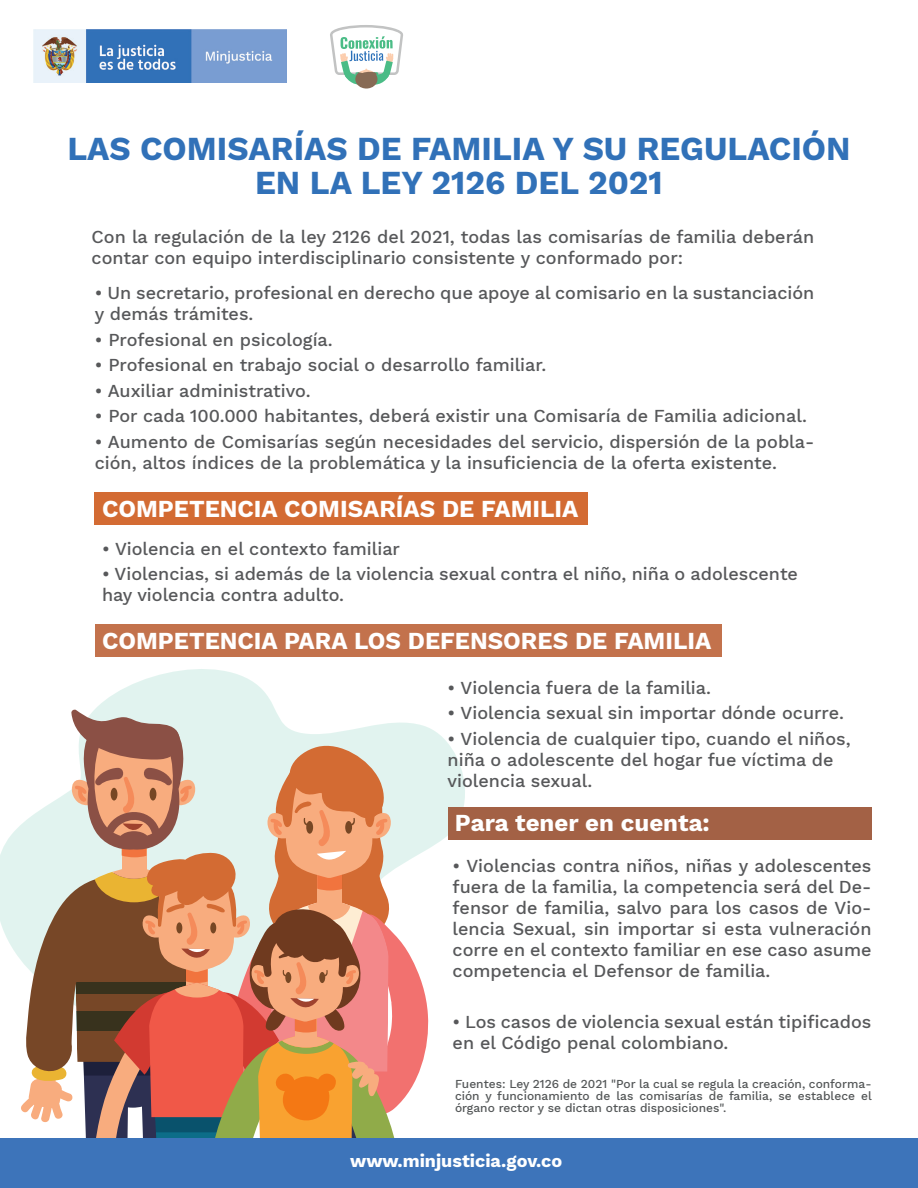
<style>
.page{position:relative;width:918px;height:1188px;background:#fff}
.page>*{position:absolute;margin:0;border:0;box-sizing:border-box;transform-origin:0 0}
.t1{font:700 33px/34.5px "Work Sans";color:#3171b8;text-align:center}
.t2{font:700 24px "Work Sans";color:#fff}
.t3{font:500 18px/21px "Work Sans";color:#57585a}
.t4{font:700 18px "Work Sans";color:#fff}
.t5{font:500 12px/12px "Work Sans";color:#545758;text-align:justify}
</style>
<div class="page">
<svg style="left:330px;top:25px;width:73px;height:64px"></svg>
<img style="left:33px;top:30px;width:253px;height:52px">
<svg style="left:0;top:669px;width:465px;height:288px"></svg>
<svg style="left:19px;top:709px;width:411px;height:429px;background:#d09f85"></svg>
<div style="left:95px;top:492px;width:493px;height:32px;background:#d36b33"></div>
<div style="left:448px;top:807px;width:424px;height:33px;background:#a36145"></div>
<div style="left:95px;top:624px;width:627px;height:32px;background:#c3724c"></div>
<div style="left:0;top:1138px;width:918px;height:50px;background:#3d74ba"></div>
<h1 class="t1" style="left:67px;top:130px;width:785px">LAS COMISARÍAS DE FAMILIA Y SU REGULACIÓN<br>EN LA LEY 2126 DEL 2021</h1>
<p class="t3" style="left:92px;top:225px;width:724px">Con la regulación de la ley 2126 del 2021, todas las comisarías de familia deberán contar con equipo interdisciplinario consistente y conformado por:</p>
<p class="t3" style="left:95px;top:282px;width:721px">• Un secretario, profesional en derecho que apoye al comisario en la sustanciación y demás trámites.</p>
<p class="t3" style="left:95px;top:328px;width:240px">• Profesional en psicología.</p>
<p class="t3" style="left:95px;top:354px;width:453px">• Profesional en trabajo social o desarrollo familiar.</p>
<p class="t3" style="left:95px;top:379px;width:217px">• Auxiliar administrativo.</p>
<p class="t3" style="left:95px;top:405px;width:714px">• Por cada 100.000 habitantes, deberá existir una Comisaría de Familia adicional.</p>
<p class="t3" style="left:95px;top:430px;width:721px">• Aumento de Comisarías según necesidades del servicio, dispersión de la pobla&shy;ción, altos índices de la problemática y la insuficiencia de la oferta existente.</p>
<h2 class="t2" style="left:102px;top:490px;width:478px">COMPETENCIA COMISARÍAS DE FAMILIA</h2>
<p class="t3" style="left:102px;top:537px;width:300px">• Violencia en el contexto familiar</p>
<p class="t3" style="left:102px;top:563px;width:698px">• Violencias, si además de la violencia sexual contra el niño, niña o adolescente hay violencia contra adulto.</p>
<h2 class="t2" style="left:102px;top:622px;width:611px">COMPETENCIA PARA LOS DEFENSORES DE FAMILIA</h2>
<p class="t3" style="left:448px;top:676px;width:265px">• Violencia fuera de la familia.</p>
<p class="t3" style="left:448px;top:702px;width:398px">• Violencia sexual sin importar dónde ocurre.</p>
<p class="t3" style="left:448px;top:727px;width:405px">• Violencia de cualquier tipo, cuando el niños, niña o adolescente del hogar fue víctima de violencia sexual.</p>
<h2 class="t2" style="left:455px;top:804px;width:257px">Para tener en cuenta:</h2>
<p class="t3" style="left:453px;top:854px;width:420px;text-align:justify">• Violencias contra niños, niñas y adolescentes fuera de la familia, la competencia será del De&shy;fensor de familia, salvo para los casos de Vio&shy;lencia Sexual, sin importar si esta vulneración corre en el contexto familiar en ese caso asume competencia el Defensor de familia.</p>
<p class="t3" style="left:453px;top:1010px;width:420px">• Los casos de violencia sexual están tipificados en el Código penal colombiano.</p>
<p class="t5" style="left:455px;top:1078px;width:418px">Fuentes: Ley 2126 de 2021 "Por la cual se regula la creación, conforma&shy;ción y funcionamiento de las comisarías de familia, se establece el órgano rector y se dictan otras disposiciones".</p>
<p class="t4" style="left:350px;top:1147px;width:213px">www.minjusticia.gov.co</p>
</div>
